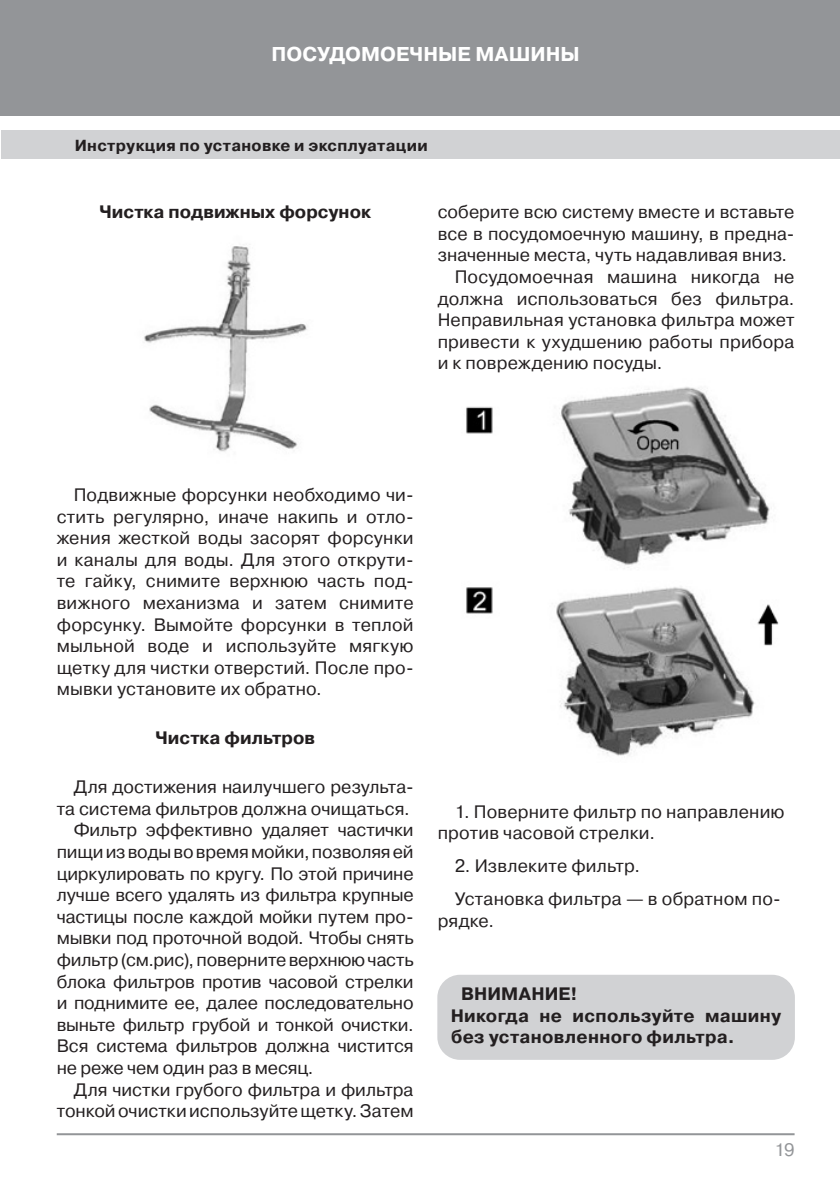
<style>
.page{position:relative;width:840px;height:1191px;background:#fff}
.page>*{position:absolute;margin:0;border:0;box-sizing:border-box;transform-origin:0 0}
.t1{font:700 20px "Pragmatica C";color:#fff}
.Based_text{font:18px/21.6px "Pragmatica C";letter-spacing:.005em;color:#231f20;text-align:justify}
.vstavka{font:18px/21.6px "Pragmatica C";letter-spacing:.01em;color:#231f20}
.blok_grey{font:700 18px/21.6px "Pragmatica C";letter-spacing:.015em;color:#231f20}
.Podzagolovok{font:700 18px "Pragmatica C";color:#231f20}
.t2{font:18px "Pragmatica C";color:#939598}
.t3{font:700 16px "Pragmatica C";letter-spacing:.02em;color:#231f20}
</style>
<div class="page">
<div style="left:0;top:0;width:839px;height:116px;background:#939598"></div>
<div style="left:1px;top:130px;width:838px;height:29px;background:#d1d2d4"></div>
<hr style="left:57px;top:1133px;width:737px;height:2px;background:#939598">
<img style="left:144px;top:246px;width:163px;height:206px">
<img style="left:466px;top:387px;width:313px;height:369px">
<div style="left:437px;top:974px;width:357px;height:85px;background:#d1d2d4;border-radius:23px"></div>
<p class="t1" style="left:271px;top:43px;width:309px">ПОСУДОМОЕЧНЫЕ МАШИНЫ</p>
<p class="t3" style="left:75px;top:136px;width:354px">Инструкция по установке и эксплуатации</p>
<p class="Podzagolovok" style="left:99px;top:202px;width:273px">Чистка подвижных форсунок</p>
<p class="Based_text" style="left:437px;top:201px;width:358px">соберите всю систему вместе и вставьте все в посудомоечную машину, в предна&shy;значенные места, чуть надавливая вниз.</p>
<p class="Based_text" style="left:437px;top:266px;width:358px;text-indent:17px">Посудомоечная машина никогда не должна использоваться без фильтра.<br>Неправильная установка фильтра может привести к ухудшению работы прибора и к повреждению посуды.</p>
<p class="Based_text" style="left:57px;top:484px;width:358px;text-indent:17px">Подвижные форсунки необходимо чи&shy;стить регулярно, иначе накипь и отло&shy;жения жесткой воды засорят форсунки и каналы для воды. Для этого открути&shy;те гайку, снимите верхнюю часть под&shy;вижного механизма и затем снимите форсунку. Вымойте форсунки в теплой мыльной воде и используйте мягкую щетку для чистки отверстий. После про&shy;мывки установите их обратно.</p>
<p class="Podzagolovok" style="left:155px;top:728px;width:161px">Чистка фильтров</p>
<p class="Based_text" style="left:57px;top:776px;width:358px;text-align:right">Для достижения наилучшего результа&shy;та система фильтров должна очищаться.</p>
<p class="Based_text" style="left:57px;top:819px;width:358px;text-indent:17px">Фильтр эффективно удаляет частички пищи из воды во время мойки, позволяя ей циркулировать по кругу. По этой причине лучше всего удалять из фильтра крупные частицы после каждой мойки путем про&shy;мывки под проточной водой. Чтобы снять фильтр (см.рис), поверните верхнюю часть блока фильтров против часовой стрелки и поднимите ее, далее последовательно выньте фильтр грубой и тонкой очистки.<br>Вся система фильтров должна чистится не реже чем один раз в месяц.</p>
<p class="Based_text" style="left:57px;top:1078px;width:358px;text-align:right">Для чистки грубого фильтра и фильтра тонкой очистки используйте щетку. Затем</p>
<p class="vstavka" style="left:437px;top:801px;width:348px;text-indent:17px">1. Поверните фильтр по направлению против часовой стрелки.</p>
<p class="vstavka" style="left:454px;top:855px;width:187px">2. Извлеките фильтр.</p>
<p class="vstavka" style="left:437px;top:888px;width:344px;text-indent:17px">Установка фильтра — в обратном по&shy;рядке.</p>
<p class="blok_grey" style="left:460px;top:983px;width:118px">ВНИМАНИЕ!</p>
<p class="blok_grey" style="left:450px;top:1004px;width:332px">Никогда не используйте машину без установленного фильтра.</p>
<p class="t2" style="left:774px;top:1139px;width:22px">19</p>
</div>
